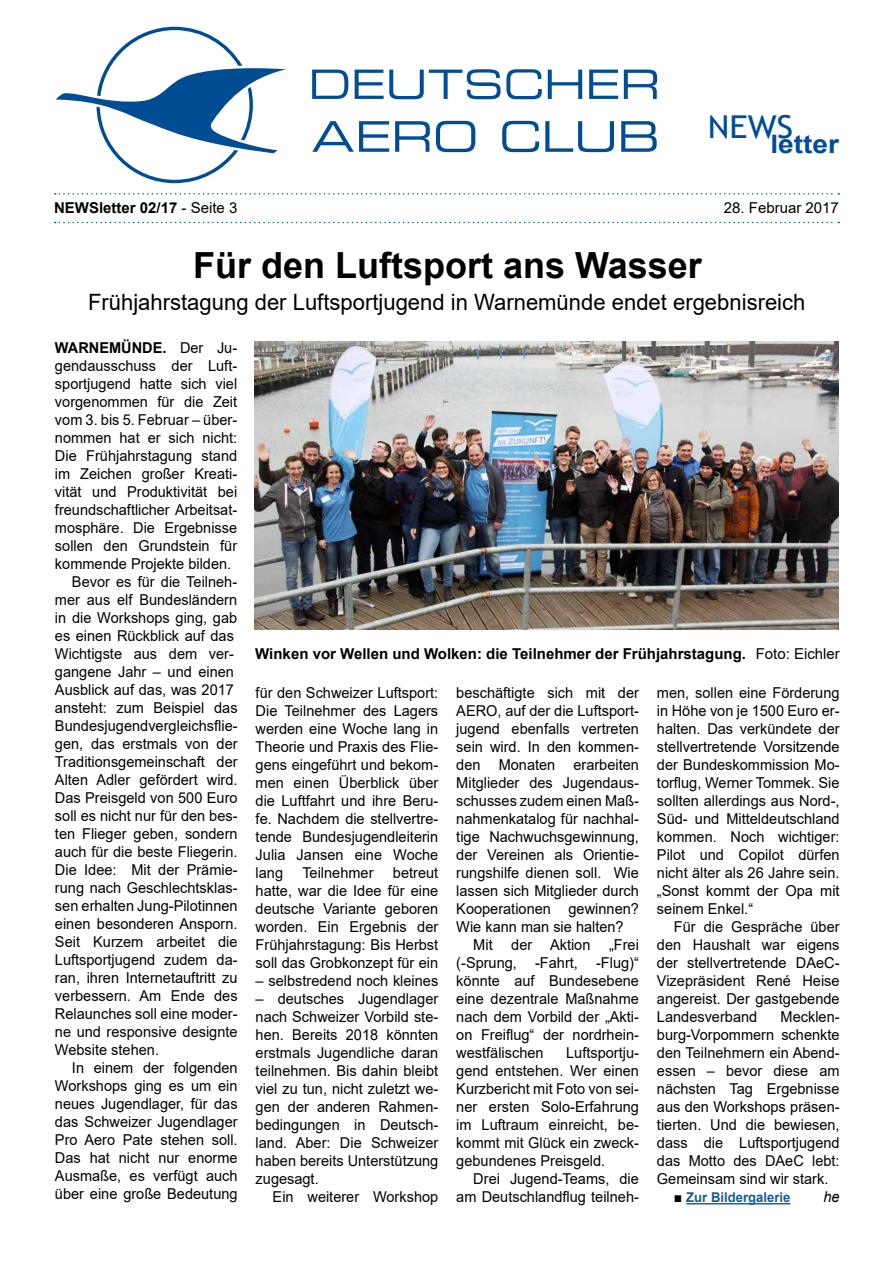
<style>
.page{position:relative;width:893px;height:1263px;background:#fff}
.page>*{position:absolute;margin:0;border:0;box-sizing:border-box;transform-origin:0 0}
.t1{font:700 36px "Arial";color:#000}
.t2{font:31.5px "Trebuchet MS";color:#004d95;scale:1.08 1}
.t3{font:700 25.5px "Arial";color:#004d95;scale:1.1 1}
.t4{font:22.5px "Arial";color:#000}
.t5{font:15px/18px "Arial";color:#000;text-align:justify}
.t6{font:700 15px "Arial";color:#000}
.t7{font:italic 15px "Arial";color:#000}
.t8{font:700 13.5px "Arial";color:#165b9a}
.s1{font-weight:400}
.s2{font-weight:400;font-size:14.55px;color:#000}
</style>
<div class="page">
<svg style="left:55px;top:222px;width:784px;height:1px"></svg>
<svg style="left:55px;top:193px;width:784px;height:2px"></svg>
<svg style="left:312px;top:70px;width:36px;height:29px"></svg>
<svg style="left:355px;top:69px;width:187px;height:30px"></svg>
<svg style="left:548px;top:70px;width:34px;height:29px"></svg>
<svg style="left:589px;top:70px;width:29px;height:29px"></svg>
<svg style="left:624px;top:70px;width:33px;height:29px"></svg>
<svg style="left:312px;top:121px;width:77px;height:31px"></svg>
<svg style="left:395px;top:121px;width:35px;height:31px"></svg>
<svg style="left:436px;top:121px;width:39px;height:31px"></svg>
<svg style="left:502px;top:121px;width:37px;height:31px"></svg>
<svg style="left:545px;top:121px;width:69px;height:31px"></svg>
<svg style="left:621px;top:121px;width:36px;height:31px"></svg>
<svg style="left:56px;top:27px;width:230px;height:156px"></svg>
<hr style="left:686px;top:1203px;width:104px;height:1px;background:#165b9a">
<img style="left:254px;top:342px;width:585px;height:288px">
<h2 class="t2" style="left:708px;top:107px;width:80px">NEWS</h2>
<h3 class="t3" style="left:770px;top:126px;width:64px">letter</h3>
<p class="t6" style="left:54px;top:197px;width:185px">NEWSletter 02/17 <span class="s1">- Seite 3</span></p>
<p class="t5" style="left:724px;top:199px;width:117px">28. Februar 2017</p>
<h1 class="t1" style="left:193px;top:240px;width:510px">Für den Luftsport ans Wasser</h1>
<h3 class="t4" style="left:88px;top:287px;width:719px">Frühjahrstagung der Luftsportjugend in Warnemünde endet ergebnisreich</h3>
<p class="t6" style="left:55px;top:337px;width:184px">WARNEMÜNDE. <span class="s1">Der Ju-</span></p>
<p class="t5" style="left:55px;top:356px;width:184px">gendausschuss der Luft-</p>
<p class="t5" style="left:55px;top:374px;width:184px">sportjugend hatte sich viel</p>
<p class="t5" style="left:55px;top:392px;width:184px">vorgenommen für die Zeit</p>
<p class="t5" style="left:55px;top:410px;width:184px">vom 3. bis 5. Februar – über-</p>
<p class="t5" style="left:55px;top:428px;width:184px">nommen hat er sich nicht:</p>
<p class="t5" style="left:55px;top:446px;width:184px">Die Frühjahrstagung stand</p>
<p class="t5" style="left:55px;top:464px;width:184px">im Zeichen großer Kreati-</p>
<p class="t5" style="left:55px;top:482px;width:184px">vität und Produktivität bei</p>
<p class="t5" style="left:55px;top:500px;width:184px">freundschaftlicher Arbeitsat-</p>
<p class="t5" style="left:55px;top:518px;width:184px">mosphäre. Die Ergebnisse</p>
<p class="t5" style="left:55px;top:536px;width:184px">sollen den Grundstein für</p>
<p class="t5" style="left:55px;top:554px;width:178px">kommende Projekte bilden.</p>
<p class="t5" style="left:72px;top:572px;width:167px">Bevor es für die Teilneh-</p>
<p class="t5" style="left:55px;top:590px;width:184px">mer aus elf Bundesländern</p>
<p class="t5" style="left:55px;top:608px;width:184px">in die Workshops ging, gab</p>
<p class="t5" style="left:55px;top:626px;width:180px">es einen Rückblick auf das</p>
<p class="t5" style="left:55px;top:644px;width:181px">Wichtigste aus dem ver-</p>
<p class="t5" style="left:55px;top:662px;width:181px">gangene Jahr – und einen</p>
<p class="t5" style="left:55px;top:680px;width:181px">Ausblick auf das, was 2017</p>
<p class="t5" style="left:55px;top:698px;width:184px">ansteht: zum Beispiel das</p>
<p class="t5" style="left:55px;top:716px;width:184px">Bundesjugendvergleichsflie-</p>
<p class="t5" style="left:55px;top:734px;width:184px">gen, das erstmals von der</p>
<p class="t5" style="left:55px;top:752px;width:184px">Traditionsgemeinschaft der</p>
<p class="t5" style="left:55px;top:770px;width:184px">Alten Adler gefördert wird.</p>
<p class="t5" style="left:55px;top:788px;width:184px">Das Preisgeld von 500 Euro</p>
<p class="t5" style="left:55px;top:806px;width:184px">soll es nicht nur für den bes-</p>
<p class="t5" style="left:55px;top:824px;width:184px">ten Flieger geben, sondern</p>
<p class="t5" style="left:55px;top:842px;width:184px">auch für die beste Fliegerin.</p>
<p class="t5" style="left:55px;top:860px;width:184px">Die Idee: Mit der Prämie-</p>
<p class="t5" style="left:55px;top:878px;width:184px">rung nach Geschlechtsklas-</p>
<p class="t5" style="left:55px;top:896px;width:184px">sen erhalten Jung-Pilotinnen</p>
<p class="t5" style="left:55px;top:914px;width:184px">einen besonderen Ansporn.</p>
<p class="t5" style="left:55px;top:932px;width:184px">Seit Kurzem arbeitet die</p>
<p class="t5" style="left:55px;top:950px;width:184px">Luftsportjugend zudem da-</p>
<p class="t5" style="left:55px;top:968px;width:184px">ran, ihren Internetauftritt zu</p>
<p class="t5" style="left:55px;top:986px;width:184px">verbessern. Am Ende des</p>
<p class="t5" style="left:55px;top:1004px;width:184px">Relaunches soll eine moder-</p>
<p class="t5" style="left:55px;top:1022px;width:184px">ne und responsive designte</p>
<p class="t5" style="left:55px;top:1040px;width:106px">Website stehen.</p>
<p class="t5" style="left:72px;top:1058px;width:167px">In einem der folgenden</p>
<p class="t5" style="left:55px;top:1076px;width:184px">Workshops ging es um ein</p>
<p class="t5" style="left:55px;top:1094px;width:184px">neues Jugendlager, für das</p>
<p class="t5" style="left:55px;top:1112px;width:184px">das Schweizer Jugendlager</p>
<p class="t5" style="left:55px;top:1130px;width:184px">Pro Aero Pate stehen soll.</p>
<p class="t5" style="left:55px;top:1148px;width:184px">Das hat nicht nur enorme</p>
<p class="t5" style="left:55px;top:1166px;width:184px">Ausmaße, es verfügt auch</p>
<p class="t5" style="left:55px;top:1184px;width:184px">über eine große Bedeutung</p>
<p class="t6" style="left:255px;top:643px;width:586px">Winken vor Wellen und Wolken: die Teilnehmer der Frühjahrstagung. <span class="s1">Foto: Eichler</span></p>
<p class="t5" style="left:256px;top:684px;width:184px">für den Schweizer Luftsport:<br>Die Teilnehmer des Lagers werden eine Woche lang in Theorie und Praxis des Flie&shy;gens eingeführt und bekom&shy;men einen Überblick über die Luftfahrt und ihre Beru&shy;fe. Nachdem die stellvertre&shy;tende Bundesjugendleiterin Julia Jansen eine Woche lang</p>
<p class="t5" style="left:256px;top:864px;width:184px;text-indent:137px">betreut hatte, war die Idee für eine deutsche Variante geboren worden. Ein Ergebnis der Frühjahrstagung: Bis Herbst soll das Grobkonzept für ein</p>
<p class="t5" style="left:256px;top:972px;width:184px">– selbstredend noch kleines</p>
<p class="t5" style="left:256px;top:990px;width:184px">– deutsches Jugendlager nach Schweizer Vorbild ste&shy;hen. Bereits 2018 könnten erstmals Jugendliche daran teilnehmen. Bis dahin bleibt viel zu tun, nicht zuletzt we&shy;gen der anderen Rahmen&shy;bedingungen in Deutsch&shy;land. Aber: Die Schweizer haben bereits Unterstützung zugesagt.</p>
<p class="t5" style="left:273px;top:1188px;width:167px">Ein weiterer Workshop</p>
<p class="t5" style="left:302px;top:864px;width:73px">Teilnehmer</p>
<p class="t5" style="left:456px;top:684px;width:184px">beschäftigte sich mit der AERO, auf der die Luftsport&shy;jugend ebenfalls vertreten sein wird. In den kommen&shy;den Monaten erarbeiten Mitglieder des Jugendaus&shy;schusses zudem einen Maß&shy;nahmenkatalog für nachhal&shy;tige Nachwuchsgewinnung, der Vereinen als Orientie&shy;rungshilfe dienen soll. Wie lassen sich Mitglieder durch Kooperationen gewinnen?<br>Wie kann man sie halten?</p>
<p class="t5" style="left:456px;top:936px;width:184px;text-indent:17px">Mit der Aktion „Frei (-Sprung, -Fahrt, -Flug)“ könnte auf Bundesebene eine dezentrale Maßnahme nach dem Vorbild der „Akti&shy;on Freiflug“ der nordrhein&shy;westfälischen</p>
<p class="t5" style="left:456px;top:1044px;width:184px;text-indent:110px">Luftsportju&shy;gend entstehen. Wer einen Kurzbericht mit Foto von sei&shy;ner ersten Solo-Erfahrung im Luftraum einreicht, be&shy;kommt mit Glück ein zweck&shy;gebundenes Preisgeld.</p>
<p class="t5" style="left:456px;top:1170px;width:184px;text-align:right">Drei Jugend-Teams, die am Deutschlandflug teilneh-</p>
<p class="t5" style="left:657px;top:684px;width:184px">men, sollen eine Förderung in Höhe von je 1500 Euro er&shy;halten. Das verkündete der stellvertretende Vorsitzende der Bundeskommission Mo&shy;torflug, Werner Tommek. Sie sollten allerdings aus Nord-, Süd- und Mitteldeutschland kommen. Noch wichtiger:<br>Pilot und Copilot dürfen nicht älter als 26 Jahre sein. „Sonst kommt der Opa mit seinem Enkel.“</p>
<p class="t5" style="left:657px;top:918px;width:184px;text-indent:17px">Für die Gespräche über den Haushalt war eigens der stellvertretende DAeC-Vizepräsident René Heise angereist. Der gastgebende Landesverband</p>
<p class="t5" style="left:657px;top:1008px;width:184px;text-indent:124px">Mecklen&shy;burg-Vorpommern schenkte den Teilnehmern ein Abend&shy;essen – bevor diese am nächsten Tag Ergebnisse aus den Workshops präsen&shy;tierten. Und die bewiesen, dass die Luftsportjugend das Motto des DAeC lebt:<br>Gemeinsam sind wir stark.</p>
<p class="t8" style="left:674px;top:1188px;width:118px"><span class="s2">■</span> Zur Bildergalerie</p>
<p class="t7" style="left:823px;top:1187px;width:18px">he</p>
</div>
